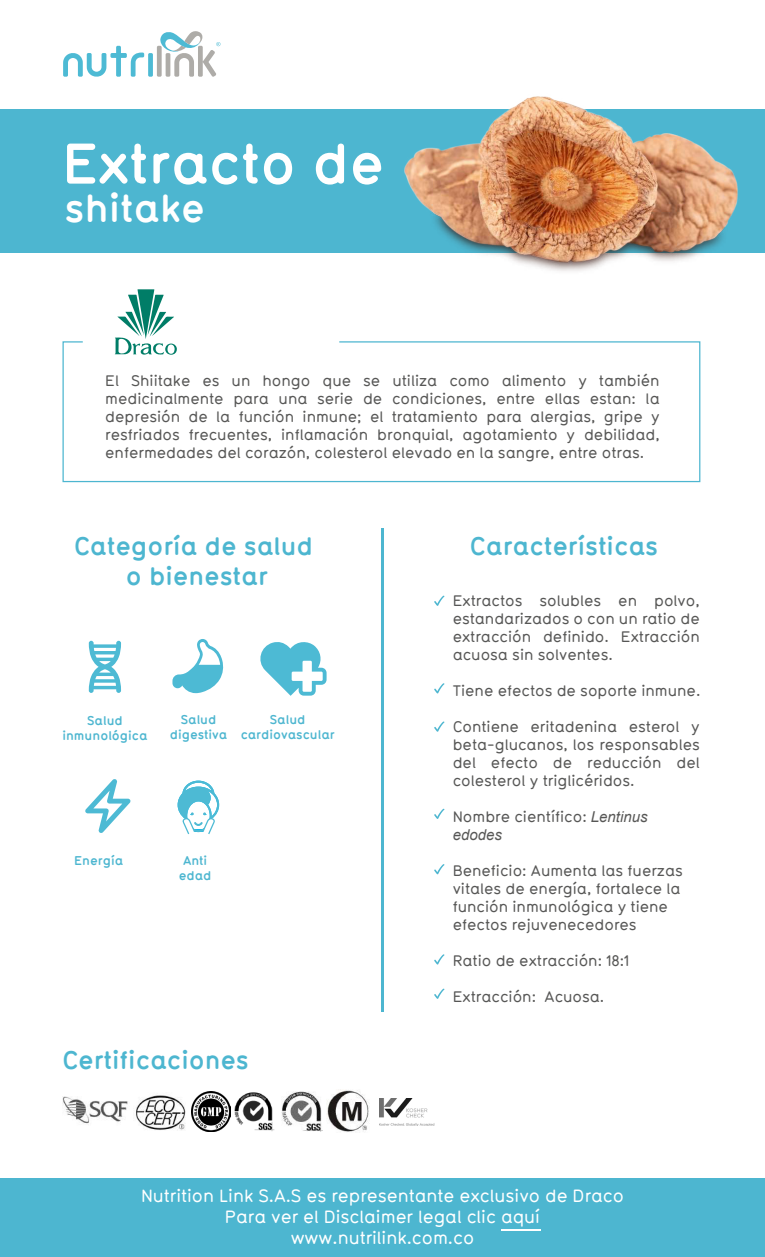
<style>
.page{position:relative;width:765px;height:1257px;background:#fff}
.page>*{position:absolute;margin:0;border:0;box-sizing:border-box;transform-origin:0 0}
.t1{font:700 56.25px "Typ 1451";color:#fff}
.t2{font:700 38.75px "Typ 1451";color:#fff}
.t3{font:700 25px/30px "Typ 1451";color:#4db6d0;text-align:center}
.t4{font:500 17.5px/21px "Typ 1451";color:#fff;text-align:center}
.t5{font:500 15px/18px "Typ 1451";color:#575756;text-align:justify}
.t6{font:italic 15px "Arial";color:#575756}
.t7{font:700 12.5px/15px "Typ 1451";color:#4db6d0;text-align:center}
.s1{font-family:"Arial";font-weight:400;font-style:italic}
</style>
<div class="page">
<div style="left:0;top:109px;width:765px;height:144px;background:#4db6d0"></div>
<div style="left:148px;top:53px;width:5px;height:24px;background:#4dbad4;border-radius:2px"></div>
<svg style="left:63px;top:46px;width:81px;height:31px"></svg>
<svg style="left:157px;top:31px;width:63px;height:46px"></svg>
<hr style="left:381px;top:529px;width:3px;height:483px;background:#4db6d0">
<svg style="left:62px;top:341px;width:639px;height:142px"></svg>
<svg style="left:434px;top:596px;width:10px;height:10px"></svg>
<svg style="left:434px;top:954px;width:10px;height:11px"></svg>
<svg style="left:434px;top:864px;width:10px;height:10px"></svg>
<svg style="left:434px;top:989px;width:10px;height:10px"></svg>
<svg style="left:434px;top:683px;width:10px;height:10px"></svg>
<svg style="left:434px;top:721px;width:10px;height:11px"></svg>
<svg style="left:434px;top:809px;width:10px;height:10px"></svg>
<div style="left:0;top:1179px;width:765px;height:78px;background:#4db6d0"></div>
<hr style="left:501px;top:1230px;width:40px;height:1px;background:#fff">
<div style="left:165px;top:344px;width:12px;height:11px;background:#007d67;border-radius:50%"></div>
<svg style="left:115px;top:289px;width:60px;height:66px"></svg>
<img style="left:379px;top:1098px;width:56px;height:28px">
<img style="left:191px;top:1091px;width:84px;height:40px">
<img style="left:136px;top:1095px;width:49px;height:35px">
<img style="left:282px;top:1092px;width:40px;height:39px">
<img style="left:327px;top:1090px;width:42px;height:42px">
<img style="left:63px;top:1097px;width:65px;height:27px">
<svg style="left:89px;top:641px;width:32px;height:52px"></svg>
<svg style="left:172px;top:639px;width:52px;height:54px"></svg>
<svg style="left:260px;top:642px;width:67px;height:54px"></svg>
<svg style="left:85px;top:779px;width:46px;height:54px"></svg>
<svg style="left:178px;top:781px;width:41px;height:53px"></svg>
<img style="left:404px;top:96px;width:334px;height:175px">
<h1 class="t1" style="left:62px;top:124px;width:324px">Extracto de</h1>
<h2 class="t2" style="left:64px;top:181px;width:142px">shitake</h2>
<p class="t5" style="left:105px;top:371px;width:556px">El Shiitake es un hongo que se utiliza como alimento y también medicinalmente para una serie de condiciones, entre ellas estan: la depresión de la función inmune; el tratamiento para alergias, gripe y resfriados frecuentes, inflamación bronquial, agotamiento y debilidad, enfermedades del corazón, colesterol elevado en la sangre, entre otras.</p>
<h3 class="t3" style="left:74px;top:530px;width:241px">Categoría de salud o bienestar</h3>
<p class="t7" style="left:62px;top:712px;width:87px">Salud inmunológica</p>
<p class="t7" style="left:170px;top:712px;width:59px">Salud digestiva</p>
<p class="t7" style="left:241px;top:712px;width:96px">Salud cardiovascular</p>
<p class="t7" style="left:74px;top:852px;width:50px">Energía</p>
<p class="t7" style="left:179px;top:852px;width:34px">Anti edad</p>
<h3 class="t3" style="left:62px;top:1044px;width:188px">Certificaciones</h3>
<h3 class="t3" style="left:470px;top:530px;width:190px">Características</h3>
<p class="t5" style="left:453px;top:591px;width:249px">Extractos solubles en polvo, estandarizados o con un ratio de extracción definido. Extracción acuosa sin solventes.</p>
<p class="t5" style="left:453px;top:681px;width:249px">Tiene efectos de soporte inmune.</p>
<p class="t5" style="left:453px;top:717px;width:249px">Contiene eritadenina esterol y beta-glucanos, los responsables del efecto de reducción del colesterol y triglicéridos.</p>
<p class="t5" style="left:453px;top:807px;width:196px">Nombre científico: <span class="s1">Lentinus</span></p>
<p class="t6" style="left:453px;top:825px;width:51px">edodes</p>
<p class="t5" style="left:453px;top:861px;width:232px;text-align:left">Beneficio: Aumenta las fuerzas vitales de energía, fortalece la función inmunológica y tiene efectos rejuvenecedores</p>
<p class="t5" style="left:453px;top:951px;width:178px">Ratio de extracción: 18:1</p>
<p class="t5" style="left:453px;top:987px;width:153px">Extracción: Acuosa.</p>
<p class="t4" style="left:141px;top:1184px;width:484px">Nutrition Link S.A.S es representante exclusivo de Draco<br>Para ver el Disclaimer legal clic aquí www.nutrilink.com.co</p>
</div>
